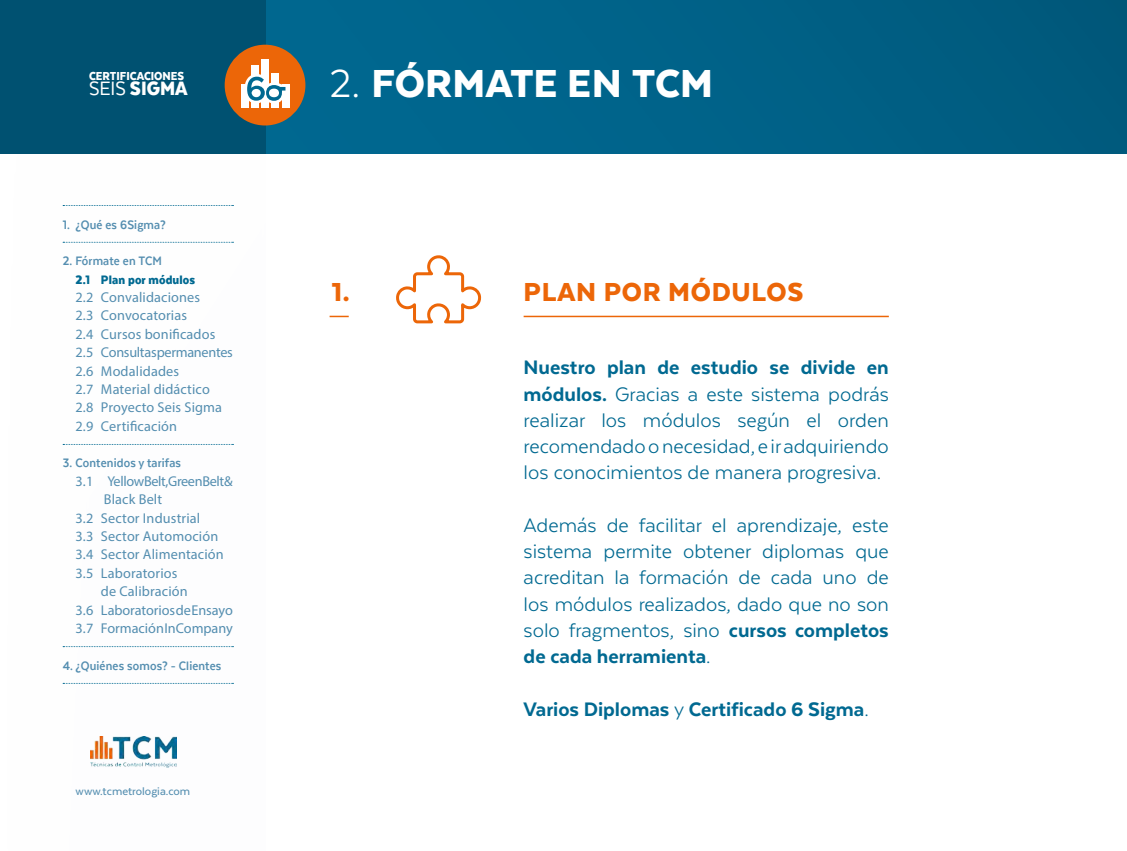
<style>
.page{position:relative;width:1127px;height:851px;background:#fff}
.page>*{position:absolute;margin:0;border:0;box-sizing:border-box;transform-origin:0 0}
.t1{font:900 45px "Texta";letter-spacing:.005em;color:#fff}
.t2{font:900 30px "Texta";letter-spacing:.025em;color:#ec6608}
.t3{font:22.5px/26.2px "Texta";color:#006991;text-align:justify}
.t4{font:800 22.5px "Texta";color:#006991}
.t5{font:900 22.5px "Texta Narrow";color:#fff}
.t6{font:14.25px/18.3px "Myriad Pro";letter-spacing:.01em;color:#548eb0}
.t7{font:700 14.25px "Texta Narrow";letter-spacing:.01em;color:#548eb0}
.t8{font:14.25px "Myriad Pro";letter-spacing:-.025em;color:#548eb0}
.t9{font:900 14.25px "Texta Narrow";letter-spacing:.01em;color:#006991}
.t10{font:900 13.5px "Texta Narrow";color:#fff}
.t11{font:500 12.75px "Texta";color:#548eb0}
.s1{font-weight:400}
.s2{font-weight:800}
</style>
<div class="page">
<div style="left:0;top:0;width:1127px;height:153px;background:linear-gradient(to bottom,#006086,#006289)"></div>
<svg style="left:396px;top:255px;width:85px;height:69px"></svg>
<hr style="left:524px;top:315px;width:365px;height:2px;background:#ec6608">
<svg style="left:330px;top:315px;width:19px;height:2px"></svg>
<svg style="left:63px;top:205px;width:170px;height:1px"></svg>
<svg style="left:63px;top:242px;width:170px;height:1px"></svg>
<svg style="left:63px;top:444px;width:170px;height:1px"></svg>
<svg style="left:63px;top:646px;width:170px;height:1px"></svg>
<svg style="left:63px;top:683px;width:170px;height:1px"></svg>
<div style="left:0;top:0;width:266px;height:153px;background:#005171"></div>
<div style="left:225px;top:45px;width:80px;height:80px;background:#ec6608;border-radius:50%"></div>
<div style="left:241px;top:84px;width:7px;height:24px;background:#fff"></div>
<div style="left:282px;top:84px;width:7px;height:24px;background:#fff"></div>
<div style="left:271px;top:73px;width:8px;height:35px;background:#fff"></div>
<div style="left:251px;top:65px;width:8px;height:43px;background:#fff"></div>
<div style="left:261px;top:59px;width:8px;height:49px;background:#fff"></div>
<svg style="left:245px;top:74px;width:45px;height:32px"></svg>
<img style="left:90px;top:736px;width:86px;height:31px">
<p class="t10" style="left:89px;top:69px;width:97px">CERTIFICACIONES</p>
<p class="t5" style="left:89px;top:77px;width:100px"><span class="s1">SEIS</span> SIGMA</p>
<p class="t7" style="left:63px;top:217px;width:105px">1. ¿Qué es 6Sigma?</p>
<p class="t7" style="left:63px;top:254px;width:101px">2. Fórmate en TCM</p>
<p class="t9" style="left:75px;top:272px;width:121px">2.1 Plan por módulos</p>
<p class="t6" style="left:75px;top:288px;width:159px">2.2 Convalidaciones<br>2.3 Convocatorias<br>2.4 Cursos bonificados<br>2.5 Consultas permanentes<br>2.6 Modalidades<br>2.7 Material didáctico<br>2.8 Proyecto Seis Sigma<br>2.9 Certificación</p>
<p class="t7" style="left:63px;top:456px;width:120px">3. Contenidos y tarifas</p>
<p class="t8" style="left:75px;top:472px;width:159px">3.1 Yellow Belt, Green Belt &amp;</p>
<p class="t6" style="left:104px;top:490px;width:60px">Black Belt</p>
<p class="t6" style="left:75px;top:508px;width:126px">3.2 Sector Industrial</p>
<p class="t6" style="left:75px;top:526px;width:144px">3.3 Sector Automoción</p>
<p class="t6" style="left:75px;top:545px;width:150px">3.4 Sector Alimentación</p>
<p class="t6" style="left:75px;top:563px;width:103px">3.5 Laboratorios</p>
<p class="t6" style="left:101px;top:582px;width:88px">de Calibración</p>
<p class="t6" style="left:75px;top:600px;width:159px">3.6 Laboratorios de Ensayo</p>
<p class="t6" style="left:75px;top:618px;width:159px">3.7 Formación InCompany</p>
<p class="t7" style="left:63px;top:658px;width:160px">4. ¿Quiénes somos? - Clientes</p>
<p class="t11" style="left:76px;top:784px;width:116px">www.tcmetrologia.com</p>
<h1 class="t1" style="left:330px;top:60px;width:385px"><span class="s1">2.</span> FÓRMATE EN TCM</h1>
<h2 class="t2" style="left:332px;top:276px;width:19px">1.</h2>
<h2 class="t2" style="left:524px;top:276px;width:281px">PLAN POR MÓDULOS</h2>
<p class="t3" style="left:524px;top:354px;width:367px"><span class="s2">Nuestro plan de estudio se divide en módulos.</span> Gracias a este sistema podrás realizar los módulos según el orden recomendado o necesidad, e ir adquiriendo los conocimientos de manera progresiva.</p>
<p class="t3" style="left:524px;top:511px;width:367px">Además de facilitar el aprendizaje, este sistema permite obtener diplomas que acreditan la formación de cada uno de los módulos realizados, dado que no son solo fragmentos, sino <span class="s2">cursos completos de cada herramienta</span>.</p>
<p class="t4" style="left:524px;top:697px;width:347px">Varios Diplomas <span class="s1">y</span> Certificado 6 Sigma<span class="s1">.</span></p>
</div>
